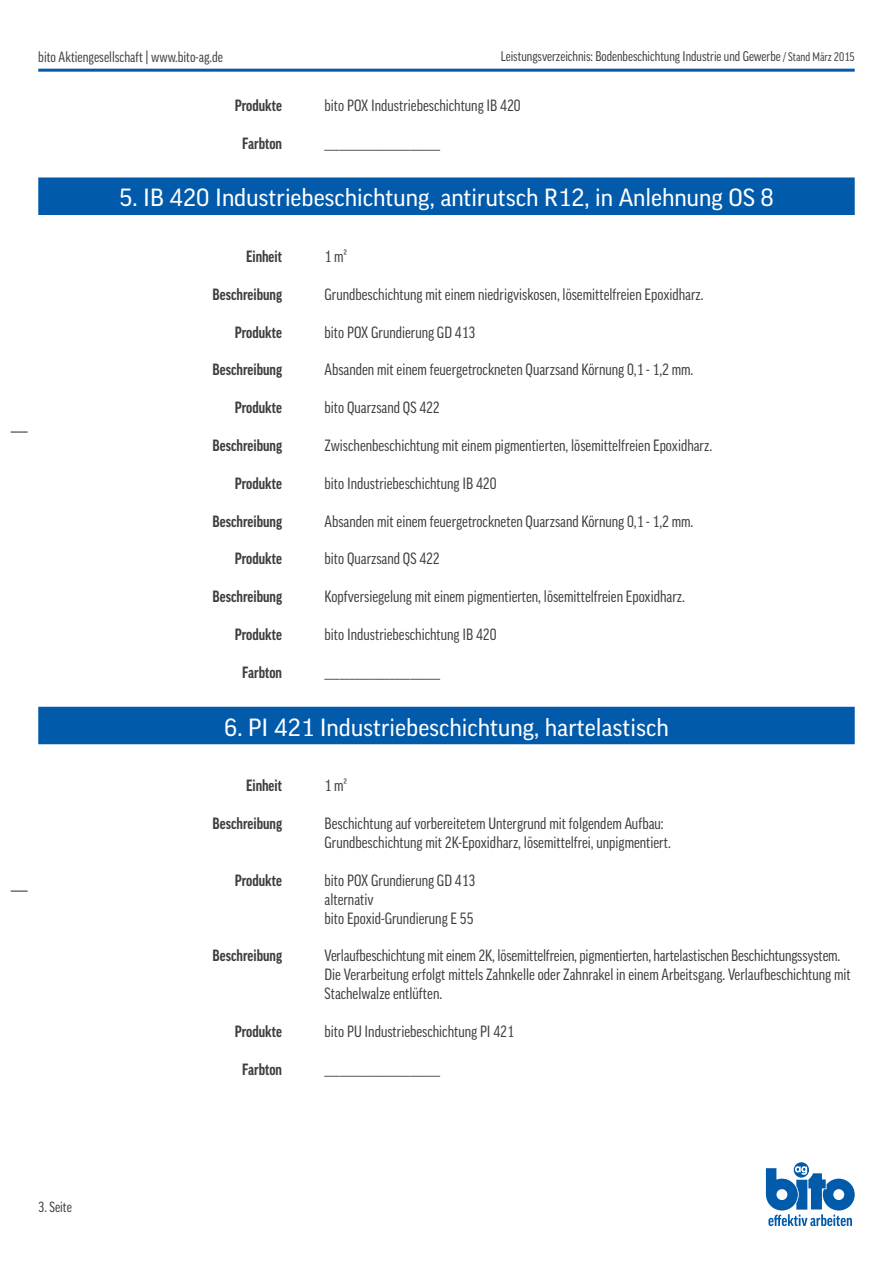
<style>
.page{position:relative;width:893px;height:1263px;background:#fff}
.page>*{position:absolute;margin:0;border:0;box-sizing:border-box;transform-origin:0 0}
.blauer_Balken{font:24px "Good Pro";color:#fff}
.Inhalt{font:condensed 15.75px/18.9px "Good Pro";color:#3e3e3f}
.Auflistung{font:700 condensed 15.75px "Good Pro";color:#3e3e3f}
.t1{font:condensed 14.25px "Good Pro";color:#3e3e3f}
.t2{font:condensed 13.5px "Good Pro";color:#3e3e3f}
.s1{font-size:12px}
</style>
<div class="page">
<hr style="left:38px;top:69px;width:817px;height:3px;background:#015aaa">
<svg style="left:11px;top:431px;width:17px;height:2px"></svg>
<svg style="left:11px;top:890px;width:17px;height:2px"></svg>
<svg style="left:794px;top:1162px;width:15px;height:15px"></svg>
<svg style="left:766px;top:1166px;width:89px;height:60px"></svg>
<div style="left:38px;top:177px;width:817px;height:38px;background:#015aaa"></div>
<div style="left:38px;top:707px;width:817px;height:37px;background:#015aaa"></div>
<p class="t1" style="left:38px;top:49px;width:186px">bito Aktiengesellschaft | www.bito-ag.de</p>
<p class="t2" style="left:501px;top:49px;width:355px">Leistungsverzeichnis: Bodenbeschichtung Industrie und Gewerbe <span class="s1">/ Stand März 2015</span></p>
<p class="Auflistung" style="left:235px;top:96px;width:49px">Produkte</p>
<p class="Auflistung" style="left:242px;top:134px;width:41px">Farbton</p>
<p class="Inhalt" style="left:325px;top:96px;width:198px">bito POX Industriebeschichtung IB 420</p>
<p class="Inhalt" style="left:325px;top:133px;width:117px">_______________________</p>
<p class="blauer_Balken" style="left:119px;top:184px;width:656px">5. IB 420 Industriebeschichtung, antirutsch R12, in Anlehnung OS 8</p>
<p class="Auflistung" style="left:246px;top:247px;width:38px">Einheit</p>
<p class="Auflistung" style="left:213px;top:285px;width:71px">Beschreibung</p>
<p class="Auflistung" style="left:235px;top:323px;width:49px">Produkte</p>
<p class="Auflistung" style="left:213px;top:361px;width:71px">Beschreibung</p>
<p class="Auflistung" style="left:235px;top:399px;width:49px">Produkte</p>
<p class="Auflistung" style="left:213px;top:436px;width:71px">Beschreibung</p>
<p class="Auflistung" style="left:235px;top:474px;width:49px">Produkte</p>
<p class="Auflistung" style="left:213px;top:512px;width:71px">Beschreibung</p>
<p class="Auflistung" style="left:235px;top:550px;width:49px">Produkte</p>
<p class="Auflistung" style="left:213px;top:588px;width:71px">Beschreibung</p>
<p class="Auflistung" style="left:235px;top:625px;width:49px">Produkte</p>
<p class="Auflistung" style="left:242px;top:663px;width:41px">Farbton</p>
<p class="Inhalt" style="left:325px;top:247px;width:24px">1 m²</p>
<p class="Inhalt" style="left:325px;top:285px;width:380px">Grundbeschichtung mit einem niedrigviskosen, lösemittelfreien Epoxidharz.</p>
<p class="Inhalt" style="left:325px;top:322px;width:152px">bito POX Grundierung GD 413</p>
<p class="Inhalt" style="left:325px;top:360px;width:370px">Absanden mit einem feuergetrockneten Quarzsand Körnung 0,1 - 1,2 mm.</p>
<p class="Inhalt" style="left:325px;top:398px;width:117px">bito Quarzsand QS 422</p>
<p class="Inhalt" style="left:325px;top:436px;width:389px">Zwischenbeschichtung mit einem pigmentierten, lösemittelfreien Epoxidharz.</p>
<p class="Inhalt" style="left:325px;top:474px;width:173px">bito Industriebeschichtung IB 420</p>
<p class="Inhalt" style="left:325px;top:511px;width:370px">Absanden mit einem feuergetrockneten Quarzsand Körnung 0,1 - 1,2 mm.</p>
<p class="Inhalt" style="left:325px;top:549px;width:117px">bito Quarzsand QS 422</p>
<p class="Inhalt" style="left:325px;top:587px;width:362px">Kopfversiegelung mit einem pigmentierten, lösemittelfreien Epoxidharz.</p>
<p class="Inhalt" style="left:325px;top:625px;width:173px">bito Industriebeschichtung IB 420</p>
<p class="Inhalt" style="left:325px;top:663px;width:117px">_______________________</p>
<p class="blauer_Balken" style="left:224px;top:713px;width:446px">6. PI 421 Industriebeschichtung, hartelastisch</p>
<p class="t1" style="left:38px;top:1199px;width:35px">3. Seite</p>
<p class="Auflistung" style="left:246px;top:777px;width:38px">Einheit</p>
<p class="Auflistung" style="left:213px;top:814px;width:71px">Beschreibung</p>
<p class="Auflistung" style="left:235px;top:871px;width:49px">Produkte</p>
<p class="Auflistung" style="left:213px;top:947px;width:71px">Beschreibung</p>
<p class="Auflistung" style="left:235px;top:1022px;width:49px">Produkte</p>
<p class="Auflistung" style="left:242px;top:1060px;width:41px">Farbton</p>
<p class="Inhalt" style="left:325px;top:776px;width:24px">1 m²</p>
<p class="Inhalt" style="left:325px;top:814px;width:341px">Beschichtung auf vorbereitetem Untergrund mit folgendem Aufbau:</p>
<p class="Inhalt" style="left:325px;top:833px;width:348px">Grundbeschichtung mit 2K-Epoxidharz, lösemittelfrei, unpigmentiert.</p>
<p class="Inhalt" style="left:325px;top:871px;width:152px">bito POX Grundierung GD 413</p>
<p class="Inhalt" style="left:325px;top:889px;width:50px">alternativ</p>
<p class="Inhalt" style="left:325px;top:908px;width:150px">bito Epoxid-Grundierung E 55</p>
<p class="Inhalt" style="left:325px;top:946px;width:528px">Verlaufbeschichtung mit einem 2K, lösemittelfreien, pigmentierten, hartelastischen Beschichtungssystem.<br>Die Verarbeitung erfolgt mittels Zahnkelle oder Zahnrakel in einem Arbeitsgang. Verlaufbeschichtung mit<br>Stachelwalze entlüften.</p>
<p class="Inhalt" style="left:325px;top:1022px;width:191px">bito PU Industriebeschichtung PI 421</p>
<p class="Inhalt" style="left:325px;top:1060px;width:117px">_______________________</p>
</div>
